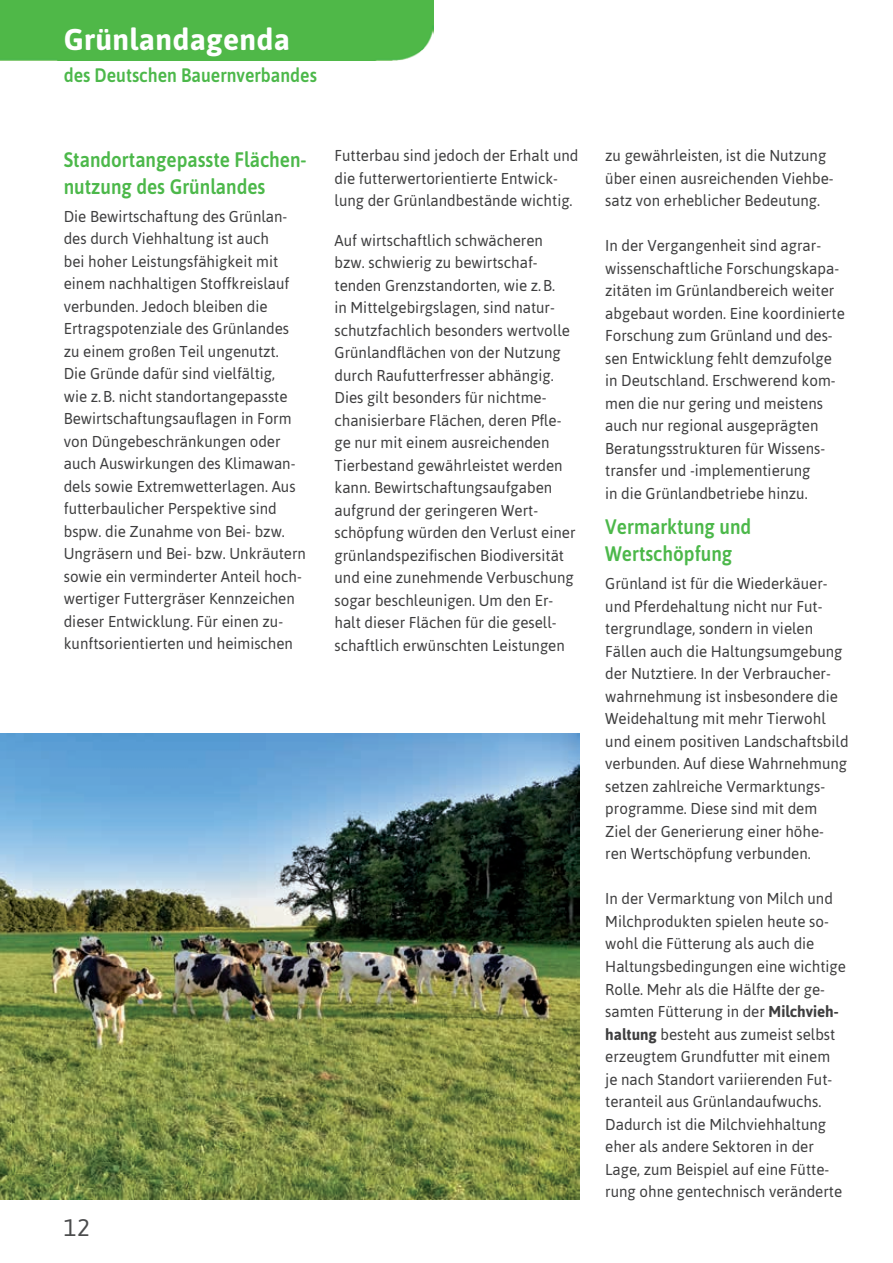
<style>
.page{position:relative;width:893px;height:1263px;background:#fff}
.page>*{position:absolute;margin:0;border:0;box-sizing:border-box;transform-origin:0 0}
.t1{font:700 30px "Asap";letter-spacing:.01em;color:#fff}
.t2{font:24px "Asap";color:#4b4c4d}
.t3{font:500 21px/27px "Asap";color:#4cb84a;scale:.9 1}
.t4{font:500 19.5px "Asap";color:#4cb84a;scale:.9 1}
.t5{font:15.75px/22.5px "Asap";color:#3e3e3f;scale:.96 1}
.s1{font-weight:700}
</style>
<div class="page">
<div style="left:0;top:0;width:434px;height:61px;background:#4fb848"></div>
<img style="left:0;top:734px;width:580px;height:465px">
<h1 class="t1" style="left:64px;top:19px;width:228px">Grünlandagenda</h1>
<p class="t4" style="left:64px;top:62px;width:283px">des Deutschen Bauernverbandes</p>
<h3 class="t3" style="left:64px;top:145px;width:271px">Standortangepasste Flächen&shy;nutzung des Grünlandes</h3>
<p class="t5" style="left:64px;top:204px;width:254px">Die Bewirtschaftung des Grünlan&shy;des durch Viehhaltung ist auch<br>bei hoher Leistungsfähigkeit mit einem nachhaltigen Stoffkreislauf verbunden. Jedoch bleiben die Ertragspotenziale des Grünlandes zu einem großen Teil ungenutzt.<br>Die Gründe dafür sind vielfältig,<br>wie z.B. nicht standortangepasste Bewirtschaftungsauflagen in Form von Düngebeschränkungen oder auch Auswirkungen des Klimawan&shy;dels sowie Extremwetterlagen. Aus futterbaulicher Perspektive sind bspw. die Zunahme von Bei- bzw.<br>Ungräsern und Bei- bzw. Unkräutern sowie ein verminderter Anteil hoch&shy;wertiger Futtergräser Kennzeichen dieser Entwicklung. Für einen zu&shy;kunftsorientierten und heimischen</p>
<p class="t5" style="left:334px;top:144px;width:256px">Futterbau sind jedoch der Erhalt und die futterwertorientierte Entwick&shy;lung der Grünlandbestände wichtig.</p>
<p class="t5" style="left:334px;top:229px;width:253px">Auf wirtschaftlich schwächeren bzw. schwierig zu bewirtschaf&shy;tenden Grenzstandorten, wie z.B.<br>in Mittelgebirgslagen, sind natur&shy;schutzfachlich besonders wertvolle Grünlandflächen von der Nutzung durch Raufutterfresser abhängig.<br>Dies gilt besonders für nichtme&shy;chanisierbare Flächen, deren Pfle&shy;ge nur mit einem ausreichenden Tierbestand gewährleistet werden kann. Bewirtschaftungsaufgaben aufgrund der geringeren Wert&shy;schöpfung würden den Verlust einer grünlandspezifischen Biodiversität und eine zunehmende Verbuschung sogar beschleunigen. Um den Er&shy;halt dieser Flächen für die gesell&shy;schaftlich erwünschten Leistungen</p>
<h2 class="t2" style="left:64px;top:1212px;width:28px">12</h2>
<p class="t5" style="left:605px;top:144px;width:240px">zu gewährleisten, ist die Nutzung über einen ausreichenden Viehbe&shy;satz von erheblicher Bedeutung.</p>
<p class="t5" style="left:605px;top:234px;width:251px">In der Vergangenheit sind agrar&shy;wissenschaftliche Forschungskapa&shy;zitäten im Grünlandbereich weiter abgebaut worden. Eine koordinierte Forschung zum Grünland und des&shy;sen Entwicklung fehlt demzufolge in Deutschland. Erschwerend kom&shy;men die nur gering und meistens auch nur regional ausgeprägten Beratungsstrukturen für Wissens&shy;transfer und -implementierung<br>in die Grünlandbetriebe hinzu.</p>
<h3 class="t3" style="left:605px;top:513px;width:164px">Vermarktung und<br>Wertschöpfung</h3>
<p class="t5" style="left:605px;top:572px;width:255px">Grünland ist für die Wiederkäuer&shy;und Pferdehaltung nicht nur Fut&shy;tergrundlage, sondern in vielen Fällen auch die Haltungsumgebung der Nutztiere. In der Verbraucher&shy;wahrnehmung ist insbesondere die Weidehaltung mit mehr Tierwohl und einem positiven Landschaftsbild verbunden. Auf diese Wahrnehmung setzen zahlreiche Vermarktungs&shy;programme. Diese sind mit dem<br>Ziel der Generierung einer höhe&shy;ren Wertschöpfung verbunden.</p>
<p class="t5" style="left:605px;top:887px;width:252px">In der Vermarktung von Milch und Milchprodukten spielen heute so&shy;wohl die Fütterung als auch die Haltungsbedingungen eine wichtige Rolle. Mehr als die Hälfte der ge&shy;samten Fütterung in der <span class="s1">Milchvieh&shy;haltung</span> besteht aus zumeist selbst erzeugtem Grundfutter mit einem je nach Standort variierenden Fut&shy;teranteil aus Grünlandaufwuchs.<br>Dadurch ist die Milchviehhaltung eher als andere Sektoren in der Lage, zum Beispiel auf eine Fütte&shy;rung ohne gentechnisch veränderte</p>
</div>
